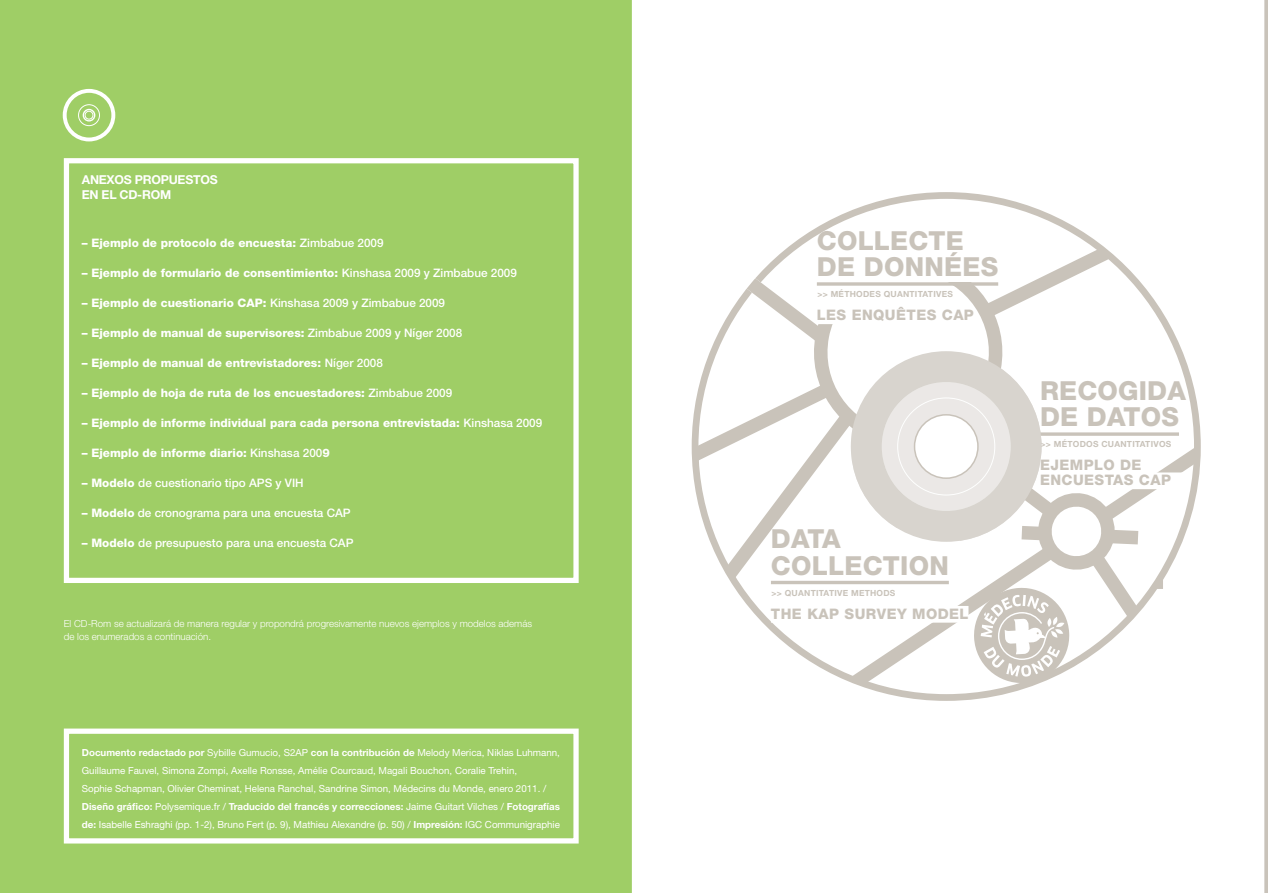
<style>
.page{position:relative;width:1268px;height:893px;background:#fff}
.page>*{position:absolute;margin:0;border:0;box-sizing:border-box;transform-origin:0 0}
.t1{font:800 26.25px/26.2px "Helvetica Neue";letter-spacing:.01em;color:#c9c3ba}
.t2{font:800 14.55px/15px "Helvetica Neue";letter-spacing:.03em;color:#c9c3ba}
.t3{font:700 12.3px/15px "Helvetica Neue";color:#fff}
.t4{font:800 11.7px "Helvetica Neue";color:#fff}
.t5{font:500 11.7px "Helvetica Neue";color:#fff}
.t6{font:9.75px/18px "Helvetica Neue";color:#fff}
.t7{font:300 9.75px/13.5px "Helvetica Neue";color:#fff}
.t8{font:700 8.4px "Helvetica Neue";letter-spacing:.03em;color:#c9c3ba}
.s1{font-weight:500}
.s2{font-weight:800}
.s3{font-weight:700}
</style>
<div class="page">
<div style="left:0;top:0;width:631px;height:893px;background:#9fce66"></div>
<div style="left:64px;top:728px;width:514px;height:115px;border:5px solid #fff"></div>
<div style="left:64px;top:158px;width:514px;height:425px;border:5px solid #fff"></div>
<div style="left:63px;top:89px;width:52px;height:52px;border:4px solid #fff;border-radius:50%"></div>
<div style="left:85px;top:111px;width:8px;height:8px;border:1px solid #fff;border-radius:50%"></div>
<div style="left:83px;top:109px;width:12px;height:13px;border:1px solid #fff;border-radius:50%"></div>
<div style="left:78px;top:104px;width:22px;height:22px;border:1px solid #fff;border-radius:50%"></div>
<svg style="left:1264px;top:0;width:3px;height:893px;background:#cfcac2"></svg>
<svg style="left:631px;top:0;width:570px;height:893px"></svg>
<svg style="left:813px;top:257px;width:345px;height:427px"></svg>
<div style="left:914px;top:415px;width:63px;height:63px;background:#fff;border-radius:50%"></div>
<div style="left:913px;top:414px;width:65px;height:65px;border:2px solid #c9c3ba;border-radius:50%"></div>
<p class="t3" style="left:82px;top:172px;width:71px;text-indent:25px">XOS PROPUESTOS<br>EN ELCD-ROM</p>
<p class="t4" style="left:82px;top:236px;width:303px">– Ejemplo de protocolo de encuesta: <span class="s1">Zimbabue 2009</span></p>
<p class="t4" style="left:82px;top:266px;width:436px">– Ejemplo de formulario de consentimiento: <span class="s1">Kinshasa 2009 y Zimbabue 2009</span></p>
<p class="t4" style="left:82px;top:296px;width:165px">– Ejemplo de cuestionario CAP</p>
<p class="t5" style="left:263px;top:296px;width:184px"><span class="s2">:</span> Kinshasa 2009 y Zimbabue 2009</p>
<p class="t4" style="left:82px;top:326px;width:382px">– Ejemplo de manual de supervisores: <span class="s1">Zimbabue 2009 y Níger 2008</span></p>
<p class="t4" style="left:82px;top:356px;width:302px">– Ejemplo de manual de entrevistadores: <span class="s1">Níger 2008</span></p>
<p class="t4" style="left:82px;top:386px;width:372px">– Ejemplo de hoja de ruta de los encuestadores: <span class="s1">Zimbabue 2009</span></p>
<p class="t4" style="left:82px;top:416px;width:462px">– Ejemplo de informe individual para cada persona entrevistada: <span class="s1">Kinshasa 2009</span></p>
<p class="t4" style="left:82px;top:446px;width:249px">– Ejemplo de informe diario: <span class="s1">Kinshasa 200</span>9</p>
<p class="t5" style="left:82px;top:476px;width:223px"><span class="s2">– Modelo</span> de cuestionario tipo APS y VIH</p>
<p class="t5" style="left:82px;top:506px;width:270px"><span class="s2">– Modelo</span> de cronograma para una encuesta CAP</p>
<p class="t5" style="left:82px;top:536px;width:273px"><span class="s2">– Modelo</span> de presupuesto para una encuesta CAP</p>
<p class="t3" style="left:82px;top:172px;width:10px">ANE</p>
<p class="t7" style="left:64px;top:616px;width:469px">El CD-Rom se actualizará de manera regular y propondrá progresivamente nuevos ejemplos y modelos además de los enumerados a continuación.</p>
<p class="t6" style="left:82px;top:743px;width:479px"><span class="s3">Documento redactado por</span> Sybille Gumucio, S2AP <span class="s3">con la contribución de</span> Melody Merica, Niklas Luhmann, Guillaume Fauvel, Simona Zompi, Axelle Ronsse, Amélie Courcaud, Magali Bouchon, Coralie Trehin,<br>Sophie Schapman, Olivier Cheminat, Helena Ranchal, Sandrine Simon, Médecins du Monde, enero 2011. / <span class="s3">Diseño gráfico:</span> Polysemique.fr / <span class="s3">Traducido del francés y correcciones:</span> Jaime Guitart Vilches / <span class="s3">Fotografías de:</span> Isabelle Eshraghi (pp. 1-2), Bruno Fert (p. 9), Mathieu Alexandre (p. 50) / <span class="s3">Impresión:</span> IGC Communigraphie</p>
<p class="t1" style="left:816px;top:227px;width:183px">collecte de données</p>
<p class="t8" style="left:817px;top:289px;width:137px">&gt;&gt; méthodes quantitatives</p>
<p class="t2" style="left:816px;top:307px;width:158px">Les enquêtes cap</p>
<p class="t1" style="left:770px;top:526px;width:176px">data collection</p>
<p class="t2" style="left:770px;top:606px;width:199px">the kap survey model</p>
<p class="t8" style="left:771px;top:588px;width:125px">&gt;&gt; quantitative methods</p>
<p class="t1" style="left:1039px;top:377px;width:147px">recogida de datos</p>
<p class="t2" style="left:1039px;top:458px;width:132px">ejemplo de<br>en cuestas cap</p>
<p class="t8" style="left:1040px;top:439px;width:132px">&gt;&gt; métodos cuantitativos</p>
</div>
